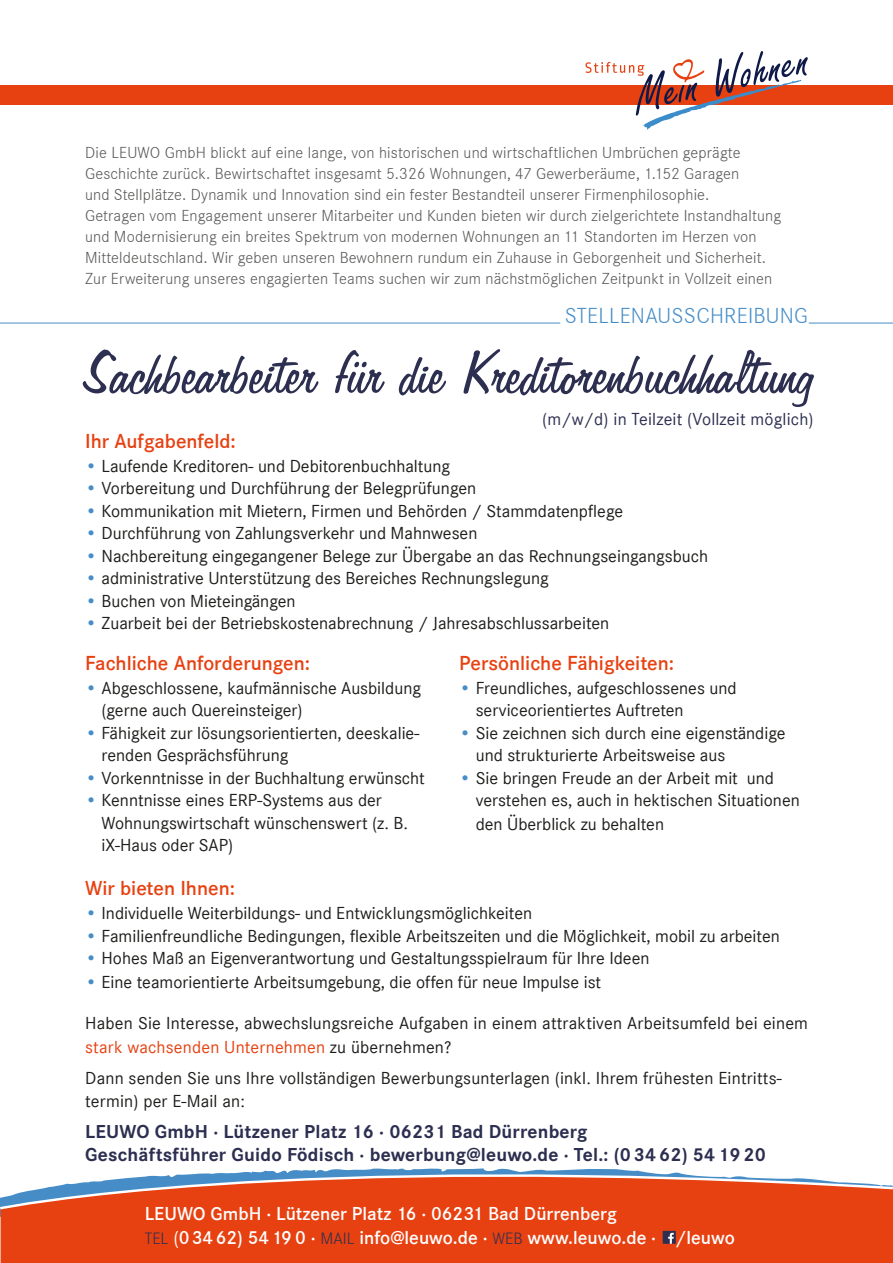
<style>
.page{position:relative;width:893px;height:1263px;background:#fff}
.page>*{position:absolute;margin:0;border:0;box-sizing:border-box;transform-origin:0 0}
.t1{font:69px "Freehand 575 BT Regular B";letter-spacing:.01em;color:#2c2f50}
.t2{font:300 22.5px "Corporate S";letter-spacing:.01em;color:#468dc8}
.t3{font:600 21px "Corporate S";color:#e74111}
.t4{font:700 19.5px "Corporate S";letter-spacing:.01em;color:#2c2f50}
.t5{font:600 19.35px "Corporate S";color:#fff}
.t6{font:18px/22.5px "Corporate S";color:#1d1d1b}
.t7{font:18px "Corporate S";letter-spacing:.01em;color:#2c2f50}
.t8{font:300 16.5px/21px "Corporate S";letter-spacing:.01em;color:#575756}
.s1{color:#468dc8}
.s2{color:#e74111}
.s3{font-weight:300;font-size:16.95px;color:#2c2f50}
.s4{font-weight:400}
</style>
<div class="page">
<div style="left:0;top:85px;width:893px;height:20px;background:#e74111"></div>
<svg style="left:585px;top:51px;width:223px;height:79px"></svg>
<div style="left:1px;top:1211px;width:892px;height:52px;background:#e74111"></div>
<svg style="left:0;top:1168px;width:893px;height:43px"></svg>
<hr style="left:809px;top:323px;width:84px;height:1px;background:#468dc8">
<hr style="left:0;top:323px;width:560px;height:1px;background:#468dc8">
<div style="left:663px;top:1231px;width:13px;height:13px;background:#2c2f50"></div>
<svg style="left:668px;top:1233px;width:6px;height:11px"></svg>
<p class="t8" style="left:85px;top:143px;width:657px">Die LEUWO GmbH blickt auf eine lange, von historischen und wirtschaftlichen Umbrüchen geprägte</p>
<p class="t8" style="left:85px;top:164px;width:656px">Geschichte zurück. Bewirtschaftet insgesamt 5.326 Wohnungen, 47 Gewerberäume, 1.152 Garagen</p>
<p class="t8" style="left:85px;top:185px;width:626px">und Stellplätze. Dynamik und Innovation sind ein fester Bestandteil unserer Firmenphilosophie.</p>
<p class="t8" style="left:85px;top:206px;width:698px">Getragen vom Engagement unserer Mitarbeiter und Kunden bieten wir durch zielgerichtete Instandhaltung und Modernisierung ein breites Spektrum von modernen Wohnungen an 11 Standorten im Herzen von</p>
<p class="t8" style="left:85px;top:248px;width:682px">Mitteldeutschland. Wir geben unseren Bewohnern rundum ein Zuhause in Geborgenheit und Sicherheit.</p>
<p class="t8" style="left:85px;top:269px;width:689px">Zur Erweiterung unseres engagierten Teams suchen wir zum nächstmöglichen Zeitpunkt in Vollzeit einen</p>
<p class="t2" style="left:565px;top:303px;width:245px">STELLENAUSSCHREIBUNG</p>
<p class="t1" style="left:85px;top:337px;width:733px">Sachbearbeiter für die Kreditorenbuchhaltung</p>
<p class="t3" style="left:85px;top:429px;width:152px">Ihr Aufgabenfeld:</p>
<p class="t6" style="left:85px;top:455px;width:367px"><span class="s1">•</span> Laufende Kreditoren- und Debitorenbuchhaltung</p>
<p class="t6" style="left:85px;top:477px;width:393px"><span class="s1">•</span> Vorbereitung und Durchführung der Belegprüfungen</p>
<p class="t6" style="left:85px;top:500px;width:540px"><span class="s1">•</span> Kommunikation mit Mietern, Firmen und Behörden / Stammdatenpflege</p>
<p class="t6" style="left:85px;top:522px;width:394px"><span class="s1">•</span> Durchführung von Zahlungsverkehr und Mahnwesen</p>
<p class="t6" style="left:85px;top:545px;width:625px"><span class="s1">•</span> Nachbereitung eingegangener Belege zur Übergabe an das Rechnungseingangsbuch</p>
<p class="t6" style="left:85px;top:567px;width:465px"><span class="s1">•</span> administrative Unterstützung des Bereiches Rechnungslegung</p>
<p class="t6" style="left:85px;top:590px;width:212px"><span class="s1">•</span> Buchen von Mieteingängen</p>
<p class="t6" style="left:85px;top:612px;width:526px"><span class="s1">•</span> Zuarbeit bei der Betriebskostenabrechnung / Jahresabschlussarbeiten</p>
<p class="t3" style="left:85px;top:651px;width:227px">Fachliche Anforderungen:</p>
<p class="t6" style="left:102px;top:677px;width:321px;text-indent:-16px"><span class="s1">•</span> Abgeschlossene, kaufmännische Ausbildung (gerne auch Quereinsteiger)</p>
<p class="t6" style="left:102px;top:722px;width:319px;text-indent:-16px"><span class="s1">•</span> Fähigkeit zur lösungsorientierten, deeskalie&shy;renden Gesprächsführung</p>
<p class="t6" style="left:85px;top:767px;width:341px"><span class="s1">•</span> Vorkenntnisse in der Buchhaltung erwünscht</p>
<p class="t6" style="left:102px;top:789px;width:308px;text-indent:-16px"><span class="s1">•</span> Kenntnisse eines ERP-Systems aus der<br>Wohnungswirtschaft wünschenswert (z. B. iX-Haus oder SAP)</p>
<p class="t7" style="left:542px;top:409px;width:273px">(m/w/d) in Teilzeit (Vollzeit möglich)</p>
<p class="t3" style="left:459px;top:651px;width:216px">Persönliche Fähigkeiten:</p>
<p class="t6" style="left:459px;top:677px;width:279px"><span class="s1">•</span> Freundliches, aufgeschlossenes und</p>
<p class="t6" style="left:476px;top:699px;width:209px">serviceorientiertes Auftreten</p>
<p class="t6" style="left:476px;top:722px;width:311px;text-indent:-16px"><span class="s1">•</span> Sie zeichnen sich durch eine eigenständige und strukturierte Arbeitsweise aus</p>
<p class="t6" style="left:476px;top:766px;width:326px;line-height:23.2px;text-indent:-16px"><span class="s1">•</span> Sie bringen Freude an der Arbeit mit und verstehen es, auch in hektischen Situationen den Überblick zu behalten</p>
<p class="t3" style="left:85px;top:876px;width:152px">Wir bieten Ihnen:</p>
<p class="t6" style="left:85px;top:902px;width:449px"><span class="s1">•</span> Individuelle Weiterbildungs- und Entwicklungsmöglichkeiten</p>
<p class="t6" style="left:85px;top:924px;width:696px"><span class="s1">•</span> Familienfreundliche Bedingungen, flexible Arbeitszeiten und die Möglichkeit, mobil zu arbeiten</p>
<p class="t6" style="left:85px;top:947px;width:566px"><span class="s1">•</span> Hohes Maß an Eigenverantwortung und Gestaltungsspielraum für Ihre Ideen</p>
<p class="t6" style="left:85px;top:971px;width:518px"><span class="s1">•</span> Eine teamorientierte Arbeitsumgebung, die offen für neue Impulse ist</p>
<p class="t6" style="left:85px;top:1011px;width:724px;line-height:24px">Haben Sie Interesse, abwechslungsreiche Aufgaben in einem attraktiven Arbeitsumfeld bei einem <span class="s2">stark wachsenden Unternehmen</span> zu übernehmen?</p>
<p class="t6" style="left:85px;top:1067px;width:698px">Dann senden Sie uns Ihre vollständigen Bewerbungsunterlagen (inkl. Ihrem frühesten Eintritts&shy;termin) per E-Mail an:</p>
<p class="t4" style="left:85px;top:1118px;width:504px">LEUWO GmbH · Lützener Platz 16 ∙ 06231 Bad Dürrenberg</p>
<p class="t4" style="left:85px;top:1141px;width:682px">Geschäftsführer Guido Födisch · bewerbung@leuwo.de · Tel.: (0 34 62) 54 19 20</p>
<p class="t5" style="left:145px;top:1203px;width:474px">LEUWO GmbH · Lützener Platz 16 · 06231 Bad Dürrenberg</p>
<p class="t5" style="left:145px;top:1226px;width:592px"><span class="s3">TEL</span> <span class="s4">(</span>03462) 5419 0 · <span class="s3">MAIL</span> info@leuwo.de · <span class="s3">WEB</span> www.leuwo.de · /leuwo</p>
</div>
